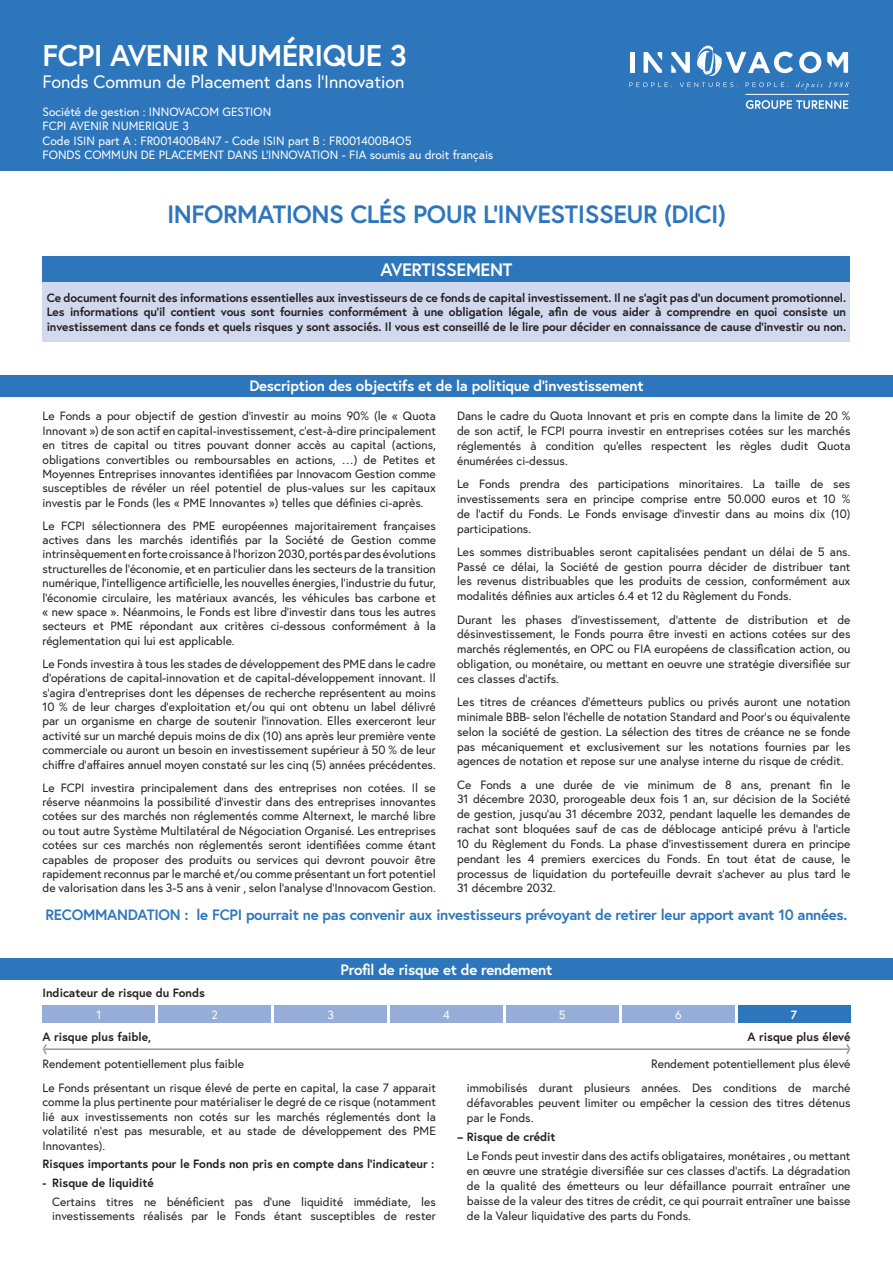
<style>
.page{position:relative;width:893px;height:1263px;background:#fff}
.page>*{position:absolute;margin:0;border:0;box-sizing:border-box;transform-origin:0 0}
.t1{font:700 30px "Europa";letter-spacing:-.02em;color:#fff}
.t2{font:700 25.05px "Europa";letter-spacing:-.02em;color:#2e76bc}
.t3{font:18px "Europa";letter-spacing:-.005em;color:#fff}
.t4{font:700 18px "Europa";letter-spacing:-.02em;color:#fff}
.t5{font:700 15px "Europa";letter-spacing:-.02em;color:#2e76bc}
.t6{font:700 15px "Europa";letter-spacing:-.02em;color:#fff}
.t7{font:12px/14.4px "Europa";color:#231f20;text-align:justify}
.t8{font:700 12px/14.4px "Europa";color:#231f20;text-align:justify}
.t9{font:12px "Europa";color:#fff}
.t10{font:700 12px "Europa";color:#fff}
</style>
<div class="page">
<div style="left:43px;top:256px;width:807px;height:26px;background:#2e76bc"></div>
<div style="left:43px;top:282px;width:807px;height:59px;background:#d1d9ee"></div>
<div style="left:0;top:375px;width:893px;height:21px;background:#2e76bc"></div>
<div style="left:0;top:958px;width:893px;height:21px;background:#2e76bc"></div>
<div style="left:43px;top:1006px;width:112px;height:17px;background:#96add8"></div>
<div style="left:158px;top:1006px;width:113px;height:17px;background:#96add8"></div>
<div style="left:274px;top:1006px;width:113px;height:17px;background:#96add8"></div>
<div style="left:390px;top:1006px;width:113px;height:17px;background:#96add8"></div>
<div style="left:506px;top:1006px;width:113px;height:17px;background:#96add8"></div>
<div style="left:622px;top:1006px;width:113px;height:17px;background:#96add8"></div>
<div style="left:738px;top:1006px;width:112px;height:17px;background:#2e76bc"></div>
<svg style="left:43px;top:1044px;width:807px;height:10px"></svg>
<div style="left:0;top:0;width:893px;height:170px;background:#2e76bc"></div>
<svg style="left:629px;top:45px;width:220px;height:44px"></svg>
<svg style="left:746px;top:100px;width:102px;height:9px"></svg>
<hr style="left:745px;top:94px;width:104px;height:1px;background:#fff">
<p class="t1" style="left:43px;top:35px;width:366px">FCPI AVENIR NUMÉRIQUE 3</p>
<p class="t3" style="left:43px;top:70px;width:363px">Fonds Commun de Placement dans l’Innovation</p>
<p class="t9" style="left:43px;top:104px;width:230px">Société de gestion : INNOVACOM GESTION</p>
<p class="t9" style="left:43px;top:118px;width:148px">FCPI AVENIR NUMERIQUE 3</p>
<p class="t9" style="left:43px;top:133px;width:371px">Code ISIN part A : FR001400B4N7 - Code ISIN part B : FR001400B4O5</p>
<p class="t9" style="left:43px;top:147px;width:452px">FONDS COMMUN DE PLACEMENT DANS L’INNOVATION - FIA soumis au droit français</p>
<p class="t2" style="left:167px;top:197px;width:560px">INFORMATIONS CLÉS POUR L’INVESTISSEUR (DICI)</p>
<p class="t4" style="left:381px;top:258px;width:133px">AVERTISSEMENT</p>
<p class="t8" style="left:47px;top:290px;width:801px">Ce document fournit des informations essentielles aux investisseurs de ce fonds de capital investissement. Il ne s’agit pas d’un document promotionnel.<br>Les informations qu’il contient vous sont fournies conformément à une obligation légale, afin de vous aider à comprendre en quoi consiste un investissement dans ce fonds et quels risques y sont associés. Il vous est conseillé de le lire pour décider en connaissance de cause d’investir ou non.</p>
<p class="t6" style="left:249px;top:376px;width:396px">Description des objectifs et de la politique d’investissement</p>
<p class="t7" style="left:43px;top:409px;width:395px">Le Fonds a pour objectif de gestion d’investir au moins 90% (le « Quota Innovant ») de son actif en capital-investissement, c’est-à-dire principalement en titres de capital ou titres pouvant donner accès au capital (actions, obligations convertibles ou remboursables en actions, …) de Petites et Moyennes Entreprises innovantes identifiées par Innovacom Gestion comme susceptibles de révéler un réel potentiel de plus-values sur les capitaux investis par le Fonds (les « PME Innovantes ») telles que définies ci-après.</p>
<p class="t7" style="left:43px;top:518px;width:395px">Le FCPI sélectionnera des PME européennes majoritairement françaises actives dans les marchés identifiés par la Société de Gestion comme intrinsèquement en forte croissance à l’horizon 2030, portés par des évolutions structurelles de l’économie, et en particulier dans les secteurs de la transition numérique, l’intelligence artificielle, les nouvelles énergies, l’industrie du futur, l’économie circulaire, les matériaux avancés, les véhicules bas carbone et « new space ». Néanmoins, le Fonds est libre d’investir dans tous les autres secteurs et PME répondant aux critères ci-dessous conformément à la réglementation qui lui est applicable.</p>
<p class="t7" style="left:43px;top:656px;width:395px">Le Fonds investira à tous les stades de développement des PME dans le cadre d’opérations de capital-innovation et de capital-développement innovant. Il s’agira d’entreprises dont les dépenses de recherche représentent au moins 10 % de leur charges d’exploitation et/ou qui ont obtenu un label délivré par un organisme en charge de soutenir l’innovation. Elles exerceront leur activité sur un marché depuis moins de dix (10) ans après leur première vente commerciale ou auront un besoin en investissement supérieur à 50 % de leur chiffre d’affaires annuel moyen constaté sur les cinq (5) années précédentes.</p>
<p class="t7" style="left:43px;top:780px;width:395px">Le FCPI investira principalement dans des entreprises non cotées. Il se réserve néanmoins la possibilité d’investir dans des entreprises innovantes cotées sur des marchés non réglementés comme Alternext, le marché libre ou tout autre Système Multilatéral de Négociation Organisé. Les entreprises cotées sur ces marchés non réglementés seront identifiées comme étant capables de proposer des produits ou services qui devront pouvoir être rapidement reconnus par le marché et/ou comme présentant un fort potentiel de valorisation dans les 3-5 ans à venir , selon l’analyse d’Innovacom Gestion.</p>
<p class="t7" style="left:457px;top:408px;width:395px;line-height:14.9px">Dans le cadre du Quota Innovant et pris en compte dans la limite de 20 % de son actif, le FCPI pourra investir en entreprises cotées sur les marchés réglementés à condition qu’elles respectent les règles dudit Quota énumérées ci-dessus.</p>
<p class="t7" style="left:457px;top:476px;width:395px;line-height:14.9px">Le Fonds prendra des participations minoritaires. La taille de ses investissements sera en principe comprise entre 50.000 euros et 10 % de l’actif du Fonds. Le Fonds envisage d’investir dans au moins dix (10) participations.</p>
<p class="t7" style="left:457px;top:544px;width:395px;line-height:14.9px">Les sommes distribuables seront capitalisées pendant un délai de 5 ans.<br>Passé ce délai, la Société de gestion pourra décider de distribuer tant les revenus distribuables que les produits de cession, conformément aux modalités définies aux articles 6.4 et 12 du Règlement du Fonds.</p>
<p class="t7" style="left:457px;top:612px;width:395px;line-height:14.9px">Durant les phases d’investissement, d’attente de distribution et de désinvestissement, le Fonds pourra être investi en actions cotées sur des marchés réglementés, en OPC ou FIA européens de classification action, ou obligation, ou monétaire, ou mettant en oeuvre une stratégie diversifiée sur ces classes d’actifs.</p>
<p class="t7" style="left:457px;top:694px;width:395px;line-height:14.9px">Les titres de créances d’émetteurs publics ou privés auront une notation minimale BBB- selon l’échelle de notation Standard and Poor’s ou équivalente selon la société de gestion. La sélection des titres de créance ne se fonde pas mécaniquement et exclusivement sur les notations fournies par les agences de notation et repose sur une analyse interne du risque de crédit.</p>
<p class="t7" style="left:457px;top:777px;width:395px;line-height:14.9px">Ce Fonds a une durée de vie minimum de 8 ans, prenant fin le 31 décembre 2030, prorogeable deux fois 1 an, sur décision de la Société de gestion, jusqu’au 31 décembre 2032, pendant laquelle les demandes de rachat sont bloquées sauf de cas de déblocage anticipé prévu à l’article 10 du Règlement du Fonds. La phase d’investissement durera en principe pendant les 4 premiers exercices du Fonds. En tout état de cause, le processus de liquidation du portefeuille devrait s’achever au plus tard le 31 décembre 2032.</p>
<p class="t5" style="left:46px;top:904px;width:803px">RECOMMANDATION : le FCPI pourrait ne pas convenir aux investisseurs prévoyant de retirer leur apport avant 10 années.</p>
<p class="t6" style="left:341px;top:959px;width:213px">Profil de risque et de rendement</p>
<p class="t8" style="left:43px;top:986px;width:164px">Indicateur de risque du Fonds</p>
<p class="t9" style="left:96px;top:1007px;width:6px">1</p>
<p class="t9" style="left:212px;top:1007px;width:8px">2</p>
<p class="t9" style="left:327px;top:1007px;width:8px">3</p>
<p class="t9" style="left:443px;top:1007px;width:8px">4</p>
<p class="t9" style="left:559px;top:1007px;width:8px">5</p>
<p class="t9" style="left:675px;top:1007px;width:8px">6</p>
<p class="t10" style="left:791px;top:1006px;width:8px">7</p>
<p class="t8" style="left:43px;top:1029px;width:110px">A risque plus faible,</p>
<p class="t7" style="left:43px;top:1056px;width:203px">Rendement potentiellement plus faible</p>
<p class="t8" style="left:748px;top:1029px;width:104px">A risque plus élevé</p>
<p class="t7" style="left:651px;top:1056px;width:201px">Rendement potentiellement plus élevé</p>
<p class="t7" style="left:43px;top:1080px;width:395px">Le Fonds présentant un risque élevé de perte en capital, la case 7 apparait comme la plus pertinente pour matérialiser le degré de ce risque (notamment lié aux investissements non cotés sur les marchés réglementés dont la volatilité n’est pas mesurable, et au stade de développement des PME Innovantes).</p>
<p class="t8" style="left:43px;top:1157px;width:394px">Risques importants pour le Fonds non pris en compte dans l’indicateur :</p>
<p class="t8" style="left:43px;top:1175px;width:113px">- Risque de liquidité</p>
<p class="t7" style="left:52px;top:1194px;width:385px">Certains titres ne bénéficient pas d’une liquidité immédiate, les investissements réalisés par le Fonds étant susceptibles de rester</p>
<p class="t7" style="left:467px;top:1080px;width:385px;line-height:15px">immobilisés durant plusieurs années. Des conditions de marché défavorables peuvent limiter ou empêcher la cession des titres détenus par le Fonds.</p>
<p class="t8" style="left:457px;top:1129px;width:100px">− Risque de crédit</p>
<p class="t7" style="left:467px;top:1148px;width:385px;line-height:15px">Le Fonds peut investir dans des actifs obligataires, monétaires , ou mettant en œuvre une stratégie diversifiée sur ces classes d’actifs. La dégradation de la qualité des émetteurs ou leur défaillance pourrait entraîner une baisse de la valeur des titres de crédit, ce qui pourrait entraîner une baisse de la Valeur liquidative des parts du Fonds.</p>
</div>
